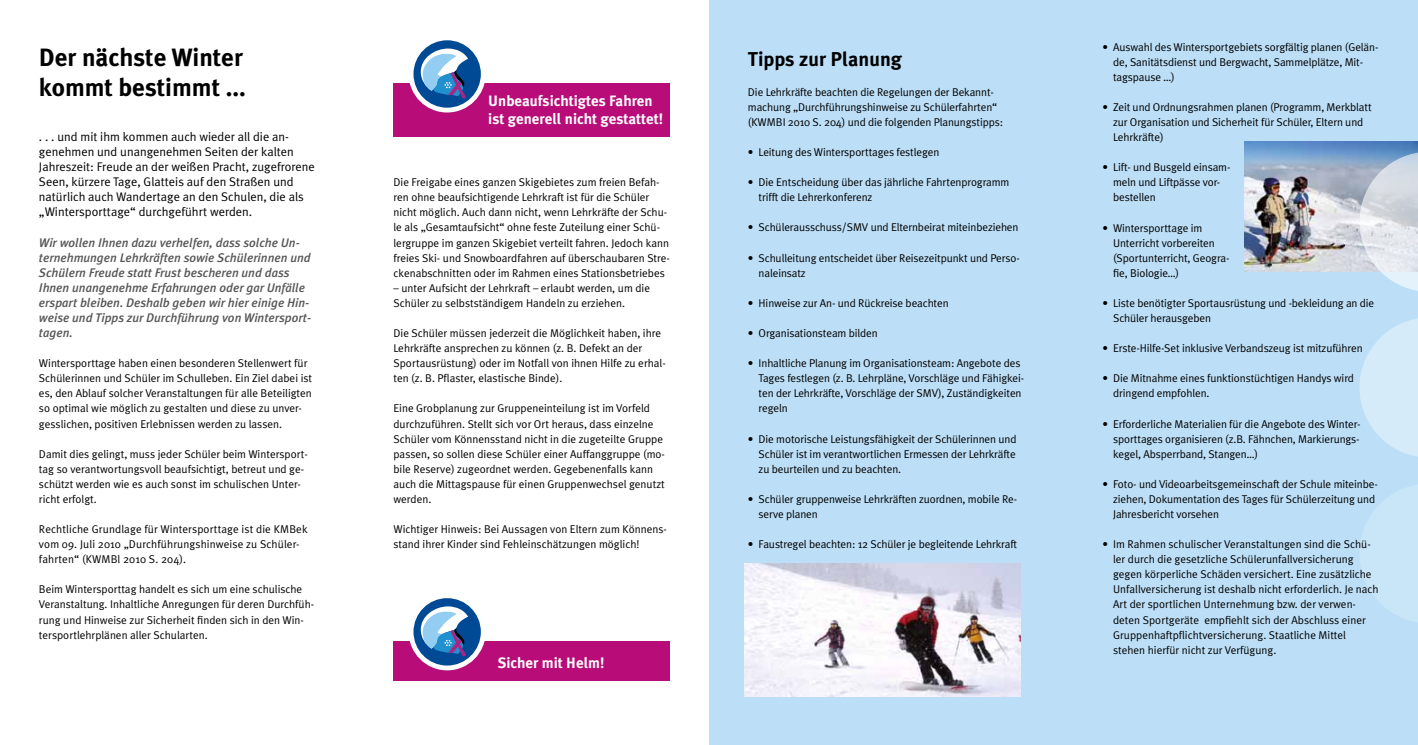
<style>
.page{position:relative;width:1418px;height:745px;background:#fff}
.page>*{position:absolute;margin:0;border:0;box-sizing:border-box;transform-origin:0 0}
.t1{font:700 25px/30.1px "Meta Plus";color:#000}
.t2{font:700 20px "Meta Plus";color:#000}
.t3{font:700 15px/18px "Meta Plus";color:#fff}
.t4{font:italic 500 12.5px/15px "Meta Plus";color:#575656}
.t5{font:12.5px/15px "Meta Plus Normal";color:#000}
.t6{font:11.25px/15.1px "Meta Plus Normal";color:#000}
</style>
<div class="page">
<div style="left:709px;top:0;width:708px;height:744px;background:#bcdff7"></div>
<img style="left:1244px;top:141px;width:173px;height:130px">
<img style="left:744px;top:563px;width:276px;height:132px">
<svg style="left:1359px;top:319px;width:58px;height:137px"></svg>
<svg style="left:1360px;top:485px;width:57px;height:137px"></svg>
<svg style="left:1359px;top:151px;width:58px;height:140px;background:#cdd7e3"></svg>
<div style="left:393px;top:641px;width:277px;height:39px;background:#b80d78"></div>
<div style="left:408px;top:593px;width:77px;height:77px;background:#fff;border-radius:50%"></div>
<div style="left:413px;top:597px;width:68px;height:68px;background:#004994;border-radius:50%"></div>
<svg style="left:421px;top:606px;width:47px;height:50px"></svg>
<div style="left:393px;top:83px;width:277px;height:54px;background:#b80d78"></div>
<div style="left:408px;top:35px;width:77px;height:77px;background:#fff;border-radius:50%"></div>
<div style="left:413px;top:40px;width:68px;height:68px;background:#004994;border-radius:50%"></div>
<svg style="left:421px;top:49px;width:47px;height:50px"></svg>
<h1 class="t1" style="left:39px;top:42px;width:208px">Der nächste Winter kommt bestimmt ...</h1>
<p class="t5" style="left:39px;top:129px;width:277px">. . . und mit ihm kommen auch wieder all die an&shy;genehmen und unangenehmen Seiten der kalten Jahreszeit: Freude an der weißen Pracht, zugefrorene Seen, kürzere Tage, Glatteis auf den Straßen und natürlich auch Wandertage an den Schulen, die als „Wintersporttage“ durchgeführt werden.</p>
<p class="t4" style="left:39px;top:234px;width:273px">Wir wollen Ihnen dazu verhelfen, dass solche Un&shy;ternehmungen Lehrkräften sowie Schülerinnen und Schülern Freude statt Frust bescheren und dass Ihnen unangenehme Erfahrungen oder gar Unfälle erspart bleiben. Deshalb geben wir hier einige Hin&shy;weise und Tipps zur Durchführung von Wintersport&shy;tagen.</p>
<p class="t6" style="left:39px;top:355px;width:275px">Wintersporttage haben einen besonderen Stellenwert für Schülerinnen und Schüler im Schulleben. Ein Ziel dabei ist es, den Ablauf solcher Veranstaltungen für alle Beteiligten so optimal wie möglich zu gestalten und diese zu unver&shy;gesslichen, positiven Erlebnissen werden zu lassen.</p>
<p class="t6" style="left:39px;top:446px;width:270px">Damit dies gelingt, muss jeder Schüler beim Wintersport&shy;tag so verantwortungsvoll beaufsichtigt, betreut und ge&shy;schützt werden wie es auch sonst im schulischen Unter&shy;richt erfolgt.</p>
<p class="t6" style="left:39px;top:521px;width:270px">Rechtliche Grundlage für Wintersporttage ist die KMBek vom 09. Juli 2010 „Durchführungshinweise zu Schüler&shy;fahrten“ (KWMBl 2010 S. 204).</p>
<p class="t6" style="left:39px;top:581px;width:277px">Beim Wintersporttag handelt es sich um eine schulische Veranstaltung. Inhaltliche Anregungen für deren Durchfüh&shy;rung und Hinweise zur Sicherheit finden sich in den Win&shy;tersportlehrplänen aller Schularten.</p>
<h3 class="t3" style="left:488px;top:92px;width:177px">Unbeaufsichtigtes Fahren ist generell nicht gestattet!</h3>
<p class="t6" style="left:393px;top:174px;width:278px">Die Freigabe eines ganzen Skigebietes zum freien Befah&shy;ren ohne beaufsichtigende Lehrkraft ist für die Schüler nicht möglich. Auch dann nicht, wenn Lehrkräfte der Schu&shy;le als „Gesamtaufsicht“ ohne feste Zuteilung einer Schü&shy;lergruppe im ganzen Skigebiet verteilt fahren. Jedoch kann freies Ski- und Snowboardfahren auf überschaubaren Stre&shy;ckenabschnitten oder im Rahmen eines Stationsbetriebes</p>
<p class="t6" style="left:393px;top:280px;width:258px">– unter Aufsicht der Lehrkraft – erlaubt werden, um die<br>Schüler zu selbstständigem Handeln zu erziehen.</p>
<p class="t6" style="left:393px;top:325px;width:274px">Die Schüler müssen jederzeit die Möglichkeit haben, ihre Lehrkräfte ansprechen zu können (z. B. Defekt an der Sportausrüstung) oder im Notfall von ihnen Hilfe zu erhal&shy;ten (z. B. Pflaster, elastische Binde).</p>
<p class="t6" style="left:393px;top:400px;width:273px">Eine Grobplanung zur Gruppeneinteilung ist im Vorfeld durchzuführen. Stellt sich vor Ort heraus, dass einzelne Schüler vom Könnensstand nicht in die zugeteilte Gruppe passen, so sollen diese Schüler einer Auffanggruppe (mo&shy;bile Reserve) zugeordnet werden. Gegebenenfalls kann auch die Mittagspause für einen Gruppenwechsel genutzt werden.</p>
<p class="t6" style="left:393px;top:521px;width:275px">Wichtiger Hinweis: Bei Aussagen von Eltern zum Könnens&shy;stand ihrer Kinder sind Fehleinschätzungen möglich!</p>
<h3 class="t3" style="left:498px;top:653px;width:108px">Sicher mit Helm!</h3>
<h2 class="t2" style="left:748px;top:47px;width:155px">Tipps zur Planung</h2>
<p class="t6" style="left:748px;top:84px;width:257px">Die Lehrkräfte beachten die Regelungen der Bekannt&shy;machung „Durchführungshinweise zu Schülerfahrten“ (KWMBI 2010 S. 204) und die folgenden Planungstipps:</p>
<p class="t6" style="left:748px;top:144px;width:193px">• Leitung des Wintersporttages festlegen</p>
<p class="t6" style="left:758px;top:174px;width:252px;text-indent:-11px">• Die Entscheidung über das jährliche Fahrtenprogramm trifft die Lehrerkonferenz</p>
<p class="t6" style="left:748px;top:220px;width:272px">• Schülerausschuss/SMV und Elternbeirat miteinbeziehen</p>
<p class="t6" style="left:758px;top:250px;width:263px;text-indent:-11px">• Schulleitung entscheidet über Reisezeitpunkt und Perso&shy;naleinsatz</p>
<p class="t6" style="left:748px;top:295px;width:202px">• Hinweise zur An- und Rückreise beachten</p>
<p class="t6" style="left:748px;top:325px;width:131px">• Organisationsteam bilden</p>
<p class="t6" style="left:758px;top:355px;width:267px;text-indent:-11px">• Inhaltliche Planung im Organisationsteam: Angebote des Tages festlegen (z. B. Lehrpläne, Vorschläge und Fähigkei&shy;ten der Lehrkräfte, Vorschläge der SMV), Zuständigkeiten regeln</p>
<p class="t6" style="left:758px;top:430px;width:259px;text-align:justify;text-indent:-11px">• Die motorische Leistungsfähigkeit der Schülerinnen und Schüler ist im verantwortlichen Ermessen der Lehrkräfte zu beurteilen und zu beachten.</p>
<p class="t6" style="left:758px;top:491px;width:260px;text-indent:-11px">• Schüler gruppenweise Lehrkräften zuordnen, mobile Re&shy;serve planen</p>
<p class="t6" style="left:748px;top:536px;width:271px">• Faustregel beachten: 12 Schüler je begleitende Lehrkraft</p>
<p class="t6" style="left:1113px;top:39px;width:267px;text-indent:-11px">• Auswahl des Wintersportgebiets sorgfältig planen (Gelän&shy;de, Sanitätsdienst und Bergwacht, Sammelplätze, Mit&shy;tagspause …)</p>
<p class="t6" style="left:1113px;top:99px;width:260px;text-indent:-11px">• Zeit und Ordnungsrahmen planen (Programm, Merkblatt zur Organisation und Sicherheit für Schüler, Eltern und<br>Lehrkräfte)</p>
<p class="t6" style="left:1113px;top:159px;width:119px;text-indent:-11px">• Lift- und Busgeld einsam&shy;meln und Liftpässe vor&shy;bestellen</p>
<p class="t6" style="left:1113px;top:220px;width:118px;text-indent:-11px">• Wintersporttage im<br>Unterricht vorbereiten (Sportunterricht, Geogra&shy;fie, Biologie…)</p>
<p class="t6" style="left:1113px;top:295px;width:263px;text-indent:-11px">• Liste benötigter Sportausrüstung und -bekleidung an die<br>Schüler herausgeben</p>
<p class="t6" style="left:1102px;top:340px;width:262px">• Erste-Hilfe-Set inklusive Verbandszeug ist mitzuführen</p>
<p class="t6" style="left:1113px;top:370px;width:242px;text-indent:-11px">• Die Mitnahme eines funktionstüchtigen Handys wird dringend empfohlen.</p>
<p class="t6" style="left:1113px;top:415px;width:249px;text-align:justify;text-indent:-11px">• Erforderliche Materialien für die Angebote des Winter&shy;sporttages organisieren (z.B. Fähnchen, Markierungs&shy;kegel, Absperrband, Stangen…)</p>
<p class="t6" style="left:1113px;top:476px;width:266px;text-indent:-11px">• Foto- und Videoarbeitsgemeinschaft der Schule miteinbe&shy;ziehen, Dokumentation des Tages für Schülerzeitung und<br>Jahresbericht vorsehen</p>
<p class="t6" style="left:1113px;top:536px;width:267px;text-indent:-11px">• Im Rahmen schulischer Veranstaltungen sind die Schü&shy;ler durch die gesetzliche Schülerunfallversicherung gegen körperliche Schäden versichert. Eine zusätzliche Unfallversicherung ist deshalb nicht erforderlich. Je nach Art der sportlichen Unternehmung bzw. der verwen&shy;deten Sportgeräte empfiehlt sich der Abschluss einer Gruppenhaftpflichtversicherung. Staatliche Mittel stehen hierfür nicht zur Verfügung.</p>
</div>
